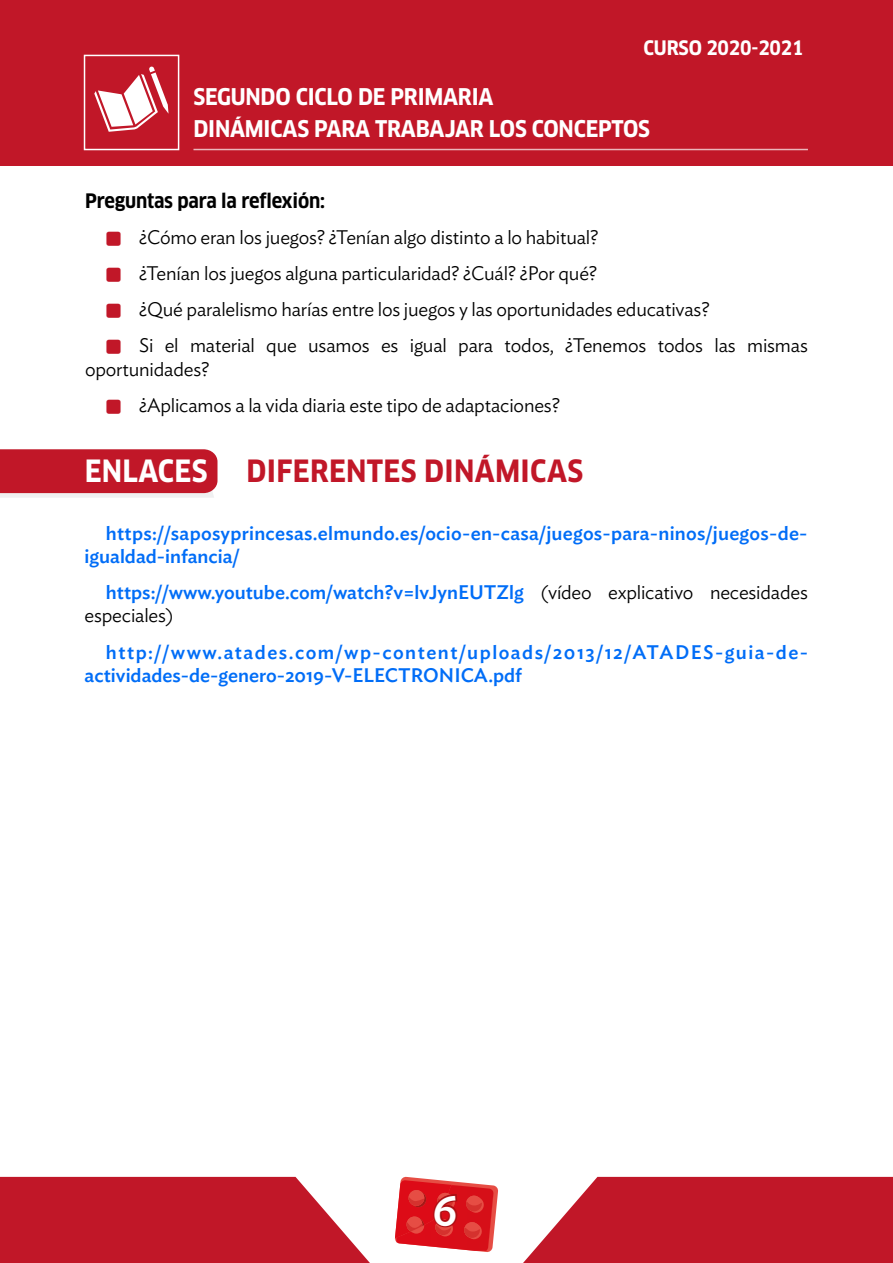
<style>
.page{position:relative;width:893px;height:1263px;background:#fff}
.page>*{position:absolute;margin:0;border:0;box-sizing:border-box;transform-origin:0 0}
.t1{font:700 30px "Clan Pro Narr";letter-spacing:.01em;color:#c11728}
.t2{font:700 30px "Clan Pro Narr";letter-spacing:.01em;color:#fff}
.t3{font:700 22.5px "Clan Pro Narr";letter-spacing:-.01em;color:#fff}
.t4{font:300 19.5px/36.2px "Ideal Sans";letter-spacing:-.01em;color:#000}
.t5{font:500 19.5px/23.4px "Ideal Sans";letter-spacing:.015em;color:#006df7}
.t6{font:500 19.5px/23.4px "Ideal Sans";letter-spacing:.07em;color:#006df7}
.t7{font:700 19.5px "Clan Pro Narr";letter-spacing:-.01em;color:#000}
.t8{font:700 19.5px "Clan Pro Narr";letter-spacing:-.01em;color:#fff}
.s1{font-weight:300;color:#000}
</style>
<div class="page">
<div style="left:1px;top:0;width:892px;height:166px;background:#c11728"></div>
<svg style="left:0;top:1177px;width:370px;height:86px;background:#c72e3d"></svg>
<svg style="left:523px;top:1177px;width:370px;height:86px;background:#c72e3d"></svg>
<svg style="left:94px;top:66px;width:75px;height:66px"></svg>
<div style="left:84px;top:55px;width:95px;height:95px;border:2px solid #fff"></div>
<hr style="left:193px;top:149px;width:615px;height:1px;background:#fff">
<svg style="left:0;top:449px;width:217px;height:49px;background:#c62f3e"></svg>
<svg style="left:395px;top:1176px;width:103px;height:76px;background:#e14347"></svg>
<p class="t3" style="left:193px;top:83px;width:301px">SEGUNDO CICLO DE PRIMARIA</p>
<p class="t8" style="left:644px;top:36px;width:162px">CURSO 2020-2021</p>
<p class="t3" style="left:193px;top:116px;width:458px">DINÁMICAS PARA TRABAJAR LOS CONCEPTOS</p>
<p class="t7" style="left:85px;top:189px;width:242px">Preguntas para la reflexión:</p>
<p class="t4" style="left:139px;top:217px;width:670px">¿Cómo eran los juegos? ¿Tenían algo distinto a lo habitual?<br>¿Tenían los juegos alguna particularidad? ¿Cuál? ¿Por qué?<br>¿Qué paralelismo harías entre los juegos y las oportunidades educativas?<br>Si el material que usamos es igual para todos, ¿Tenemos todos las mismas</p>
<p class="t4" style="left:139px;top:349px;width:422px;text-indent:-54px">oportunidades?<br>¿Aplicamos a la vida diaria este tipo de adaptaciones?</p>
<h1 class="t2" style="left:85px;top:454px;width:124px">ENLACES</h1>
<h1 class="t1" style="left:247px;top:454px;width:338px">DIFERENTES DINÁMICAS</h1>
<p class="t5" style="left:85px;top:519px;width:724px;text-indent:21px">https://saposyprincesas.elmundo.es/ocio-en-casa/juegos-para-ninos/juegos-de&shy;igualdad-infancia/</p>
<p class="t5" style="left:85px;top:579px;width:725px;text-indent:21px">https://www.youtube.com/watch?v=lvJynEUTZlg <span class="s1">(vídeo explicativo necesidades especiales)</span></p>
<p class="t6" style="left:85px;top:639px;width:725px;text-indent:21px">http://www.atades.com/wp-content/uploads/2013/12/ATADES-guia-de&shy;actividades-de-genero-2019-V-ELECTRONICA.pdf</p>
</div>
